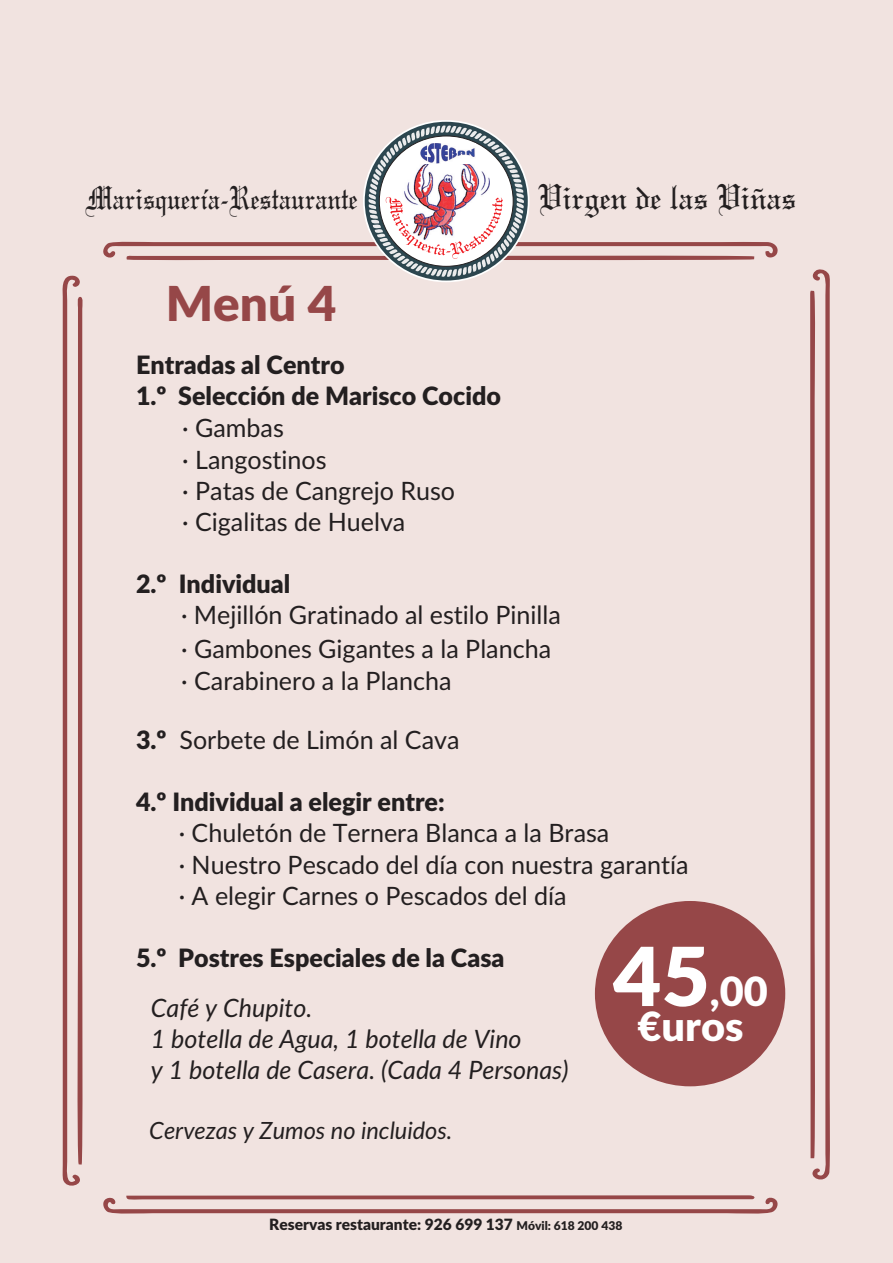
<style>
.page{position:relative;width:893px;height:1263px;background:#f1e3e0}
.page>*{position:absolute;margin:0;border:0;box-sizing:border-box;transform-origin:0 0}
.t1{font:900 48.15px "Lato";color:#964748}
.t2{font:900 40.35px/34.8px "Lato";color:#fff;text-align:center}
.t3{font:38.7px "England";color:#231f20;scale:.89 1}
.t4{font:35.85px "England";color:#231f20;scale:.79 1}
.t5{font:25.2px/31.2px "Lato";color:#231f20}
.t6{font:900 25.2px/31.2px "Lato";color:#231f20}
.t7{font:italic 25.2px/31.2px "Lato";color:#231f20}
.t8{font:italic 23.7px "Lato";color:#231f20}
.t9{font:900 15.45px "Lato";color:#231f20}
.s1{font-weight:900}
.s2{font-size:81.3px}
.s3{font-size:12px}
</style>
<div class="page">
<div style="left:595px;top:901px;width:190px;height:185px;background:#964748;border-radius:50%"></div>
<svg style="left:62px;top:275px;width:21px;height:911px"></svg>
<svg style="left:810px;top:269px;width:20px;height:911px"></svg>
<svg style="left:103px;top:1195px;width:675px;height:19px"></svg>
<svg style="left:103px;top:125px;width:675px;height:153px"></svg>
<img style="left:421px;top:143px;width:54px;height:20px">
<h3 class="t4" style="left:86px;top:181px;width:346px">Marisquería-Restaurante</h3>
<h1 class="t1" style="left:166px;top:282px;width:172px">Menú 4</h1>
<h3 class="t3" style="left:538px;top:180px;width:291px">Virgen de las Viñas</h3>
<p class="t6" style="left:136px;top:351px;width:366px">Entradas al Centro<br>1.º Selección de Marisco Cocido</p>
<p class="t5" style="left:182px;top:414px;width:274px">· Gambas<br>· Langostinos<br>· Patas de Cangrejo Ruso · Cigalitas de Huelva</p>
<p class="t6" style="left:136px;top:569px;width:156px">2.º Individual</p>
<p class="t5" style="left:181px;top:599px;width:381px;line-height:34.5px">· Mejillón Gratinado al estilo Pinilla · Gambones Gigantes a la Plancha</p>
<p class="t5" style="left:181px;top:666px;width:272px">· Carabinero a la Plancha</p>
<p class="t5" style="left:136px;top:725px;width:325px"><span class="s1">3.º</span> Sorbete de Limón al Cava</p>
<p class="t6" style="left:136px;top:788px;width:310px">4.º Individual a elegir entre:</p>
<p class="t5" style="left:179px;top:819px;width:511px">· Chuletón de Ternera Blanca a la Brasa<br>· Nuestro Pescado del día con nuestra garantía · A elegir Carnes o Pescados del día</p>
<p class="t6" style="left:136px;top:944px;width:370px">5.º Postres Especiales de la Casa</p>
<p class="t7" style="left:151px;top:993px;width:419px">Café y Chupito.<br>1 botella de Agua, 1 botella de Vino<br>y 1 botella de Casera. (Cada 4 Personas)</p>
<p class="t8" style="left:149px;top:1120px;width:305px">Cervezas y Zumos no incluidos.</p>
<h2 class="t2" style="left:613px;top:976px;width:156px"><span class="s2">45</span>,00 €uros</h2>
<p class="t9" style="left:269px;top:1218px;width:355px">Reservas restaurante: 926 699 137 <span class="s3">Móvil: 618 200 438</span></p>
</div>
